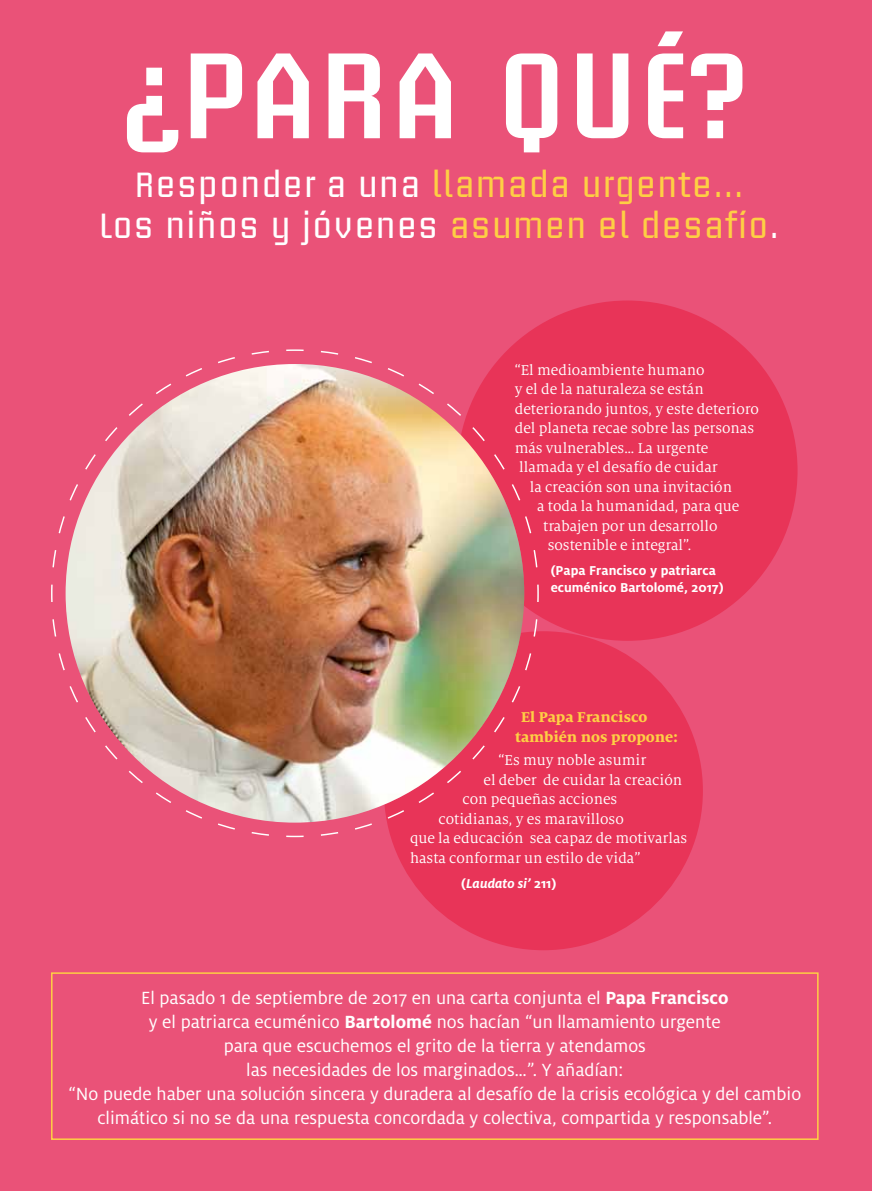
<style>
.page{position:relative;width:872px;height:1191px;background:#ea5278}
.page>*{position:absolute;margin:0;border:0;box-sizing:border-box;transform-origin:0 0}
.t1{font:600 120px "Briem Akademi Std";letter-spacing:.02em;color:#fff}
.t2{font:34.5px/40.5px "Briem Akademi Std";letter-spacing:.02em;color:#fff;text-align:center}
.t3{font:19.5px/24px "Milo Pro";color:#fff;text-align:center}
.t4{font:15.75px "Milo Serif Pro";color:#fff}
.t5{font:800 15.75px/19.5px "Milo Serif Pro";color:#fecf44}
.t6{font:700 14.25px/16.5px "Milo Pro";color:#fff}
.t7{font:italic 700 14.25px "Milo Pro";color:#fff}
.s1{color:#fecf44}
.s2{font-style:normal}
.s3{font-weight:700}
</style>
<div class="page">
<div style="left:51px;top:972px;width:767px;height:168px;border:2px solid #fecf44"></div>
<div style="left:384px;top:631px;width:319px;height:319px;background:#e83458;border-radius:50%"></div>
<div style="left:457px;top:300px;width:340px;height:341px;background:#e83458;border-radius:50%"></div>
<svg style="left:51px;top:349px;width:488px;height:489px"></svg>
<img style="left:66px;top:364px;width:458px;height:458px;border-radius:229px">
<h1 class="t1" style="left:123px;top:29px;width:625px">¿PARA QUÉ?</h1>
<h2 class="t2" style="left:99px;top:165px;width:682px">Responder a una <span class="s1">llamada urgente…<br></span>Los niños y jóvenes <span class="s1">asumen el desafío</span>.</h2>
<p class="t4" style="left:514px;top:361px;width:191px">“El medioambiente humano</p>
<p class="t4" style="left:514px;top:380px;width:190px">y el de la naturaleza se están</p>
<p class="t4" style="left:514px;top:400px;width:246px">deteriorando juntos, y este deterioro</p>
<p class="t4" style="left:514px;top:419px;width:241px">del planeta recae sobre las personas</p>
<p class="t4" style="left:514px;top:439px;width:195px">más vulnerables… La urgente</p>
<p class="t4" style="left:519px;top:458px;width:200px">llamada y el desafío de cuidar</p>
<p class="t4" style="left:529px;top:478px;width:204px">la creación son una invitación</p>
<p class="t4" style="left:537px;top:497px;width:204px">a toda la humanidad, para que</p>
<p class="t4" style="left:543px;top:517px;width:176px">trabajen por un desarrollo</p>
<p class="t4" style="left:548px;top:536px;width:145px">sostenible e integral”.</p>
<p class="t6" style="left:550px;top:562px;width:174px">(Papa Francisco y patriarca ecuménico Bartolomé, 2017)</p>
<p class="t5" style="left:515px;top:707px;width:164px;text-indent:6px">El Papa Francisco también nos propone:</p>
<p class="t4" style="left:498px;top:751px;width:149px">“Es muy noble asumir</p>
<p class="t4" style="left:483px;top:771px;width:200px">el deber de cuidar la creación</p>
<p class="t4" style="left:462px;top:790px;width:156px">con pequeñas acciones</p>
<p class="t4" style="left:438px;top:810px;width:187px">cotidianas, y es maravilloso</p>
<p class="t4" style="left:410px;top:829px;width:279px">que la educación sea capaz de motivarlas</p>
<p class="t4" style="left:410px;top:849px;width:232px">hasta conformar un estilo de vida”</p>
<p class="t7" style="left:461px;top:875px;width:97px"><span class="s2">(</span>Laudato si’ <span class="s2">211)</span></p>
<p class="t3" style="left:68px;top:986px;width:734px">El pasado 1 de septiembre de 2017 en una carta conjunta el <span class="s3">Papa Francisco<br></span>y el patriarca ecuménico <span class="s3">Bartolomé</span> nos hacían “un llamamiento urgente<br>para que escuchemos el grito de la tierra y atendamos<br>las necesidades de los marginados…”. Y añadían:<br>“No puede haber una solución sincera y duradera al desafío de la crisis ecológica y del cambio climático si no se da una respuesta concordada y colectiva, compartida y responsable”.</p>
</div>
